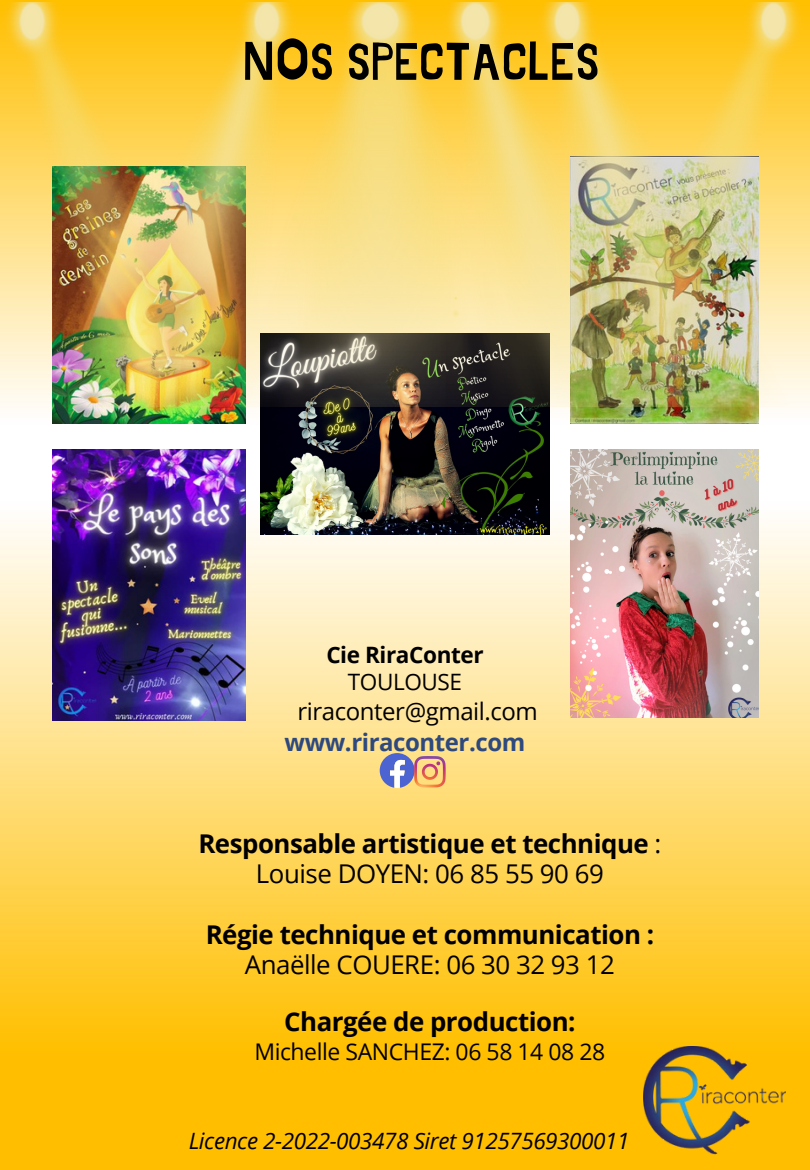
<style>
.page{position:relative;width:810px;height:1170px;background:#fff}
.page>*{position:absolute;margin:0;border:0;box-sizing:border-box;transform-origin:0 0}
.t1{font:52.5px "Jingleberry";color:#000}
.t2{font:700 25.8px/30.3px "Open Sans";letter-spacing:-.02em;color:#000;text-align:center}
.t3{font:25.8px "Open Sans";letter-spacing:-.02em;color:#000}
.t4{font:24px "Open Sans";letter-spacing:-.02em;color:#000}
.t5{font:700 24px "Open Sans";letter-spacing:-.02em;color:#2d497e}
.t6{font:22.95px "Open Sans";letter-spacing:-.02em;color:#000}
.t7{font:italic 22.5px "Open Sans";letter-spacing:-.015em;color:#000}
.t8{font:700 22.5px "Open Sans";letter-spacing:-.02em;color:#000}
.t9{font:22.5px "Open Sans";letter-spacing:-.02em;color:#000}
.s1{font-weight:400}
</style>
<div class="page">
<img style="left:0;top:0;width:810px;height:1170px">
<img style="left:53px;top:406px;width:192px;height:18px">
<img style="left:53px;top:449px;width:192px;height:272px">
<img style="left:644px;top:1047px;width:142px;height:108px">
<img style="left:571px;top:406px;width:188px;height:18px">
<img style="left:260px;top:406px;width:290px;height:128px">
<svg style="left:380px;top:753px;width:66px;height:35px;background:#bda3a2"></svg>
<img style="left:0;top:2px;width:810px;height:404px">
<img style="left:571px;top:449px;width:187px;height:269px">
<h1 class="t1" style="left:242px;top:38px;width:359px">NOS SPECTACLES</h1>
<p class="t8" style="left:326px;top:639px;width:159px">Cie RiraConter</p>
<p class="t9" style="left:348px;top:666px;width:116px">TOULOUSE</p>
<p class="t4" style="left:298px;top:695px;width:242px">riraconter@gmail.com</p>
<p class="t5" style="left:285px;top:725px;width:242px">www.riraconter.com</p>
<p class="t2" style="left:198px;top:827px;width:465px">Responsable artistique et technique <span class="s1">:<br>Louise DOYEN: 06 85 55 90 69</span></p>
<p class="t2" style="left:206px;top:919px;width:450px">Régie technique et communication :</p>
<p class="t3" style="left:245px;top:947px;width:371px">Anaëlle COUERE: 06 30 32 93 12</p>
<p class="t2" style="left:284px;top:1006px;width:293px">Chargée de production:</p>
<p class="t6" style="left:254px;top:1035px;width:352px">Michelle SANCHEZ: 06 58 14 08 28</p>
<p class="t7" style="left:189px;top:1125px;width:442px">Licence 2-2022-003478 Siret 91257569300011</p>
</div>
